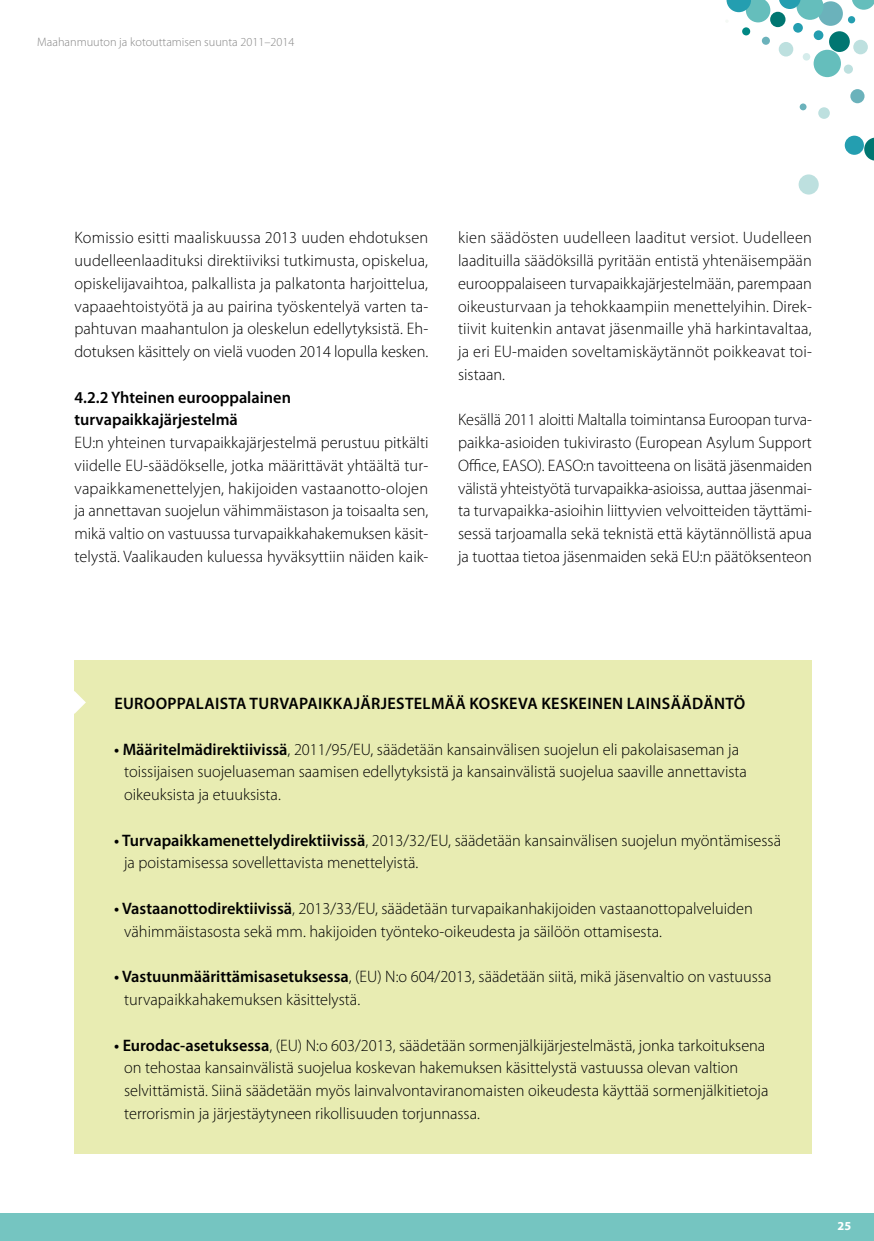
<style>
.page{position:relative;width:874px;height:1241px;background:#fff}
.page>*{position:absolute;margin:0;border:0;box-sizing:border-box;transform-origin:0 0}
.t1{font:300 16.62px/22.8px "Myriad Pro";color:#000}
.t2{font:600 16.62px "Myriad Pro";letter-spacing:.02em;color:#000}
.t3{font:600 16.62px/22.8px "Myriad Pro";color:#000}
.t4{font:300 12.25px "Myriad Pro";color:#878787}
.t5{font:700 12.25px "Myriad Pro";color:#fff}
.s1{font-weight:600}
</style>
<div class="page">
<svg style="left:852px;top:0;width:21px;height:10px"></svg>
<div style="left:847px;top:16px;width:7px;height:7px;background:#249eb0;border-radius:50%"></div>
<div style="left:817px;top:1px;width:25px;height:25px;background:#6bb2bb;border-radius:50%"></div>
<svg style="left:778px;top:0;width:45px;height:20px"></svg>
<div style="left:852px;top:40px;width:15px;height:14px;background:#bde0df;border-radius:50%"></div>
<div style="left:828px;top:31px;width:21px;height:21px;background:#007671;border-radius:50%"></div>
<div style="left:813px;top:30px;width:10px;height:10px;background:#249eb0;border-radius:50%"></div>
<svg style="left:792px;top:23px;width:10px;height:10px"></svg>
<div style="left:769px;top:12px;width:16px;height:15px;background:#007671;border-radius:50%"></div>
<div style="left:843px;top:65px;width:9px;height:9px;background:#bde0df;border-radius:50%"></div>
<div style="left:813px;top:50px;width:27px;height:27px;background:#65bebc;border-radius:50%"></div>
<div style="left:802px;top:53px;width:7px;height:8px;background:#d5eceb;border-radius:50%"></div>
<div style="left:778px;top:42px;width:14px;height:14px;background:#bde0df;border-radius:50%"></div>
<div style="left:761px;top:37px;width:8px;height:8px;background:#6bb2bb;border-radius:50%"></div>
<svg style="left:741px;top:27px;width:8px;height:8px"></svg>
<svg style="left:726px;top:0;width:44px;height:23px"></svg>
<div style="left:849px;top:89px;width:15px;height:14px;background:#6bb2bb;border-radius:50%"></div>
<div style="left:817px;top:107px;width:12px;height:12px;background:#bde0df;border-radius:50%"></div>
<div style="left:799px;top:103px;width:7px;height:7px;background:#6bb2bb;border-radius:50%"></div>
<svg style="left:863px;top:138px;width:10px;height:23px"></svg>
<div style="left:844px;top:136px;width:19px;height:19px;background:#249eb0;border-radius:50%"></div>
<div style="left:798px;top:174px;width:20px;height:20px;background:#bde0df;border-radius:50%"></div>
<div style="left:0;top:1213px;width:873px;height:27px;background:#75c5c1"></div>
<div style="left:74px;top:660px;width:737px;height:493px;background:#e8ecb2"></div>
<svg style="left:74px;top:691px;width:12px;height:22px"></svg>
<p class="t4" style="left:37px;top:36px;width:259px">Maahanmuuton ja kotouttamisen suunta 2011–2014</p>
<p class="t1" style="left:74px;top:227px;width:355px;text-align:justify">Komissio esitti maaliskuussa 2013 uuden ehdotuksen uudelleenlaadituksi direktiiviksi tutkimusta, opiskelua, opiskelijavaihtoa, palkallista ja palkatonta harjoittelua, vapaaehtoistyötä ja au pairina työskentelyä varten ta&shy;pahtuvan maahantulon ja oleskelun edellytyksistä. Eh&shy;dotuksen käsittely on vielä vuoden 2014 lopulla kesken.</p>
<p class="t3" style="left:74px;top:386px;width:218px">4.2.2 Yhteinen eurooppalainen turvapaikkajärjestelmä</p>
<p class="t1" style="left:74px;top:431px;width:355px;text-align:justify">EU:n yhteinen turvapaikkajärjestelmä perustuu pitkälti viidelle EU-säädökselle, jotka määrittävät yhtäältä tur&shy;vapaikkamenettelyjen, hakijoiden vastaanotto-olojen ja annettavan suojelun vähimmäistason ja toisaalta sen, mikä valtio on vastuussa turvapaikkahakemuksen käsit&shy;telystä. Vaalikauden kuluessa hyväksyttiin näiden kaik-</p>
<p class="t1" style="left:458px;top:227px;width:355px;text-align:justify">kien säädösten uudelleen laaditut versiot. Uudelleen laadituilla säädöksillä pyritään entistä yhtenäisempään eurooppalaiseen turvapaikkajärjestelmään, parempaan oikeusturvaan ja tehokkaampiin menettelyihin. Direk&shy;tiivit kuitenkin antavat jäsenmaille yhä harkintavaltaa, ja eri EU-maiden soveltamiskäytännöt poikkeavat toi&shy;sistaan.</p>
<p class="t1" style="left:458px;top:409px;width:355px;text-align:justify">Kesällä 2011 aloitti Maltalla toimintansa Euroopan turva&shy;paikka-asioiden tukivirasto (European Asylum Support Office, EASO). EASO:n tavoitteena on lisätä jäsenmaiden välistä yhteistyötä turvapaikka-asioissa, auttaa jäsenmai&shy;ta turvapaikka-asioihin liittyvien velvoitteiden täyttämi&shy;sessä tarjoamalla sekä teknistä että käytännöllistä apua ja tuottaa tietoa jäsenmaiden sekä EU:n päätöksenteon</p>
<p class="t2" style="left:114px;top:694px;width:632px">EUROOPPALAISTA TURVAPAIKKAJÄRJESTELMÄÄ KOSKEVA KESKEINEN LAINSÄÄDÄNTÖ</p>
<p class="t1" style="left:124px;top:737px;width:624px;text-indent:-10px"><span class="s1">• Määritelmädirektiivissä</span>, 2011/95/EU, säädetään kansainvälisen suojelun eli pakolaisaseman ja toissijaisen suojeluaseman saamisen edellytyksistä ja kansainvälistä suojelua saaville annettavista oikeuksista ja etuuksista.</p>
<p class="t1" style="left:124px;top:828px;width:658px;text-indent:-10px"><span class="s1">• Turvapaikkamenettelydirektiivissä</span>, 2013/32/EU, säädetään kansainvälisen suojelun myöntämisessä ja poistamisessa sovellettavista menettelyistä.</p>
<p class="t1" style="left:124px;top:897px;width:629px;text-indent:-10px"><span class="s1">• Vastaanottodirektiivissä</span>, 2013/33/EU, säädetään turvapaikanhakijoiden vastaanottopalveluiden vähimmäistasosta sekä mm. hakijoiden työnteko-oikeudesta ja säilöön ottamisesta.</p>
<p class="t1" style="left:124px;top:965px;width:648px;text-indent:-10px"><span class="s1">• Vastuunmäärittämisasetuksessa</span>, (EU) N:o 604/2013, säädetään siitä, mikä jäsenvaltio on vastuussa turvapaikkahakemuksen käsittelystä.</p>
<p class="t1" style="left:124px;top:1033px;width:645px;text-indent:-10px"><span class="s1">• Eurodac-asetuksessa</span>, (EU) N:o 603/2013, säädetään sormenjälkijärjestelmästä, jonka tarkoituksena on tehostaa kansainvälistä suojelua koskevan hakemuksen käsittelystä vastuussa olevan valtion selvittämistä. Siinä säädetään myös lainvalvontaviranomaisten oikeudesta käyttää sormenjälkitietoja terrorismin ja järjestäytyneen rikollisuuden torjunnassa.</p>
<p class="t5" style="left:837px;top:1219px;width:15px">25</p>
</div>
